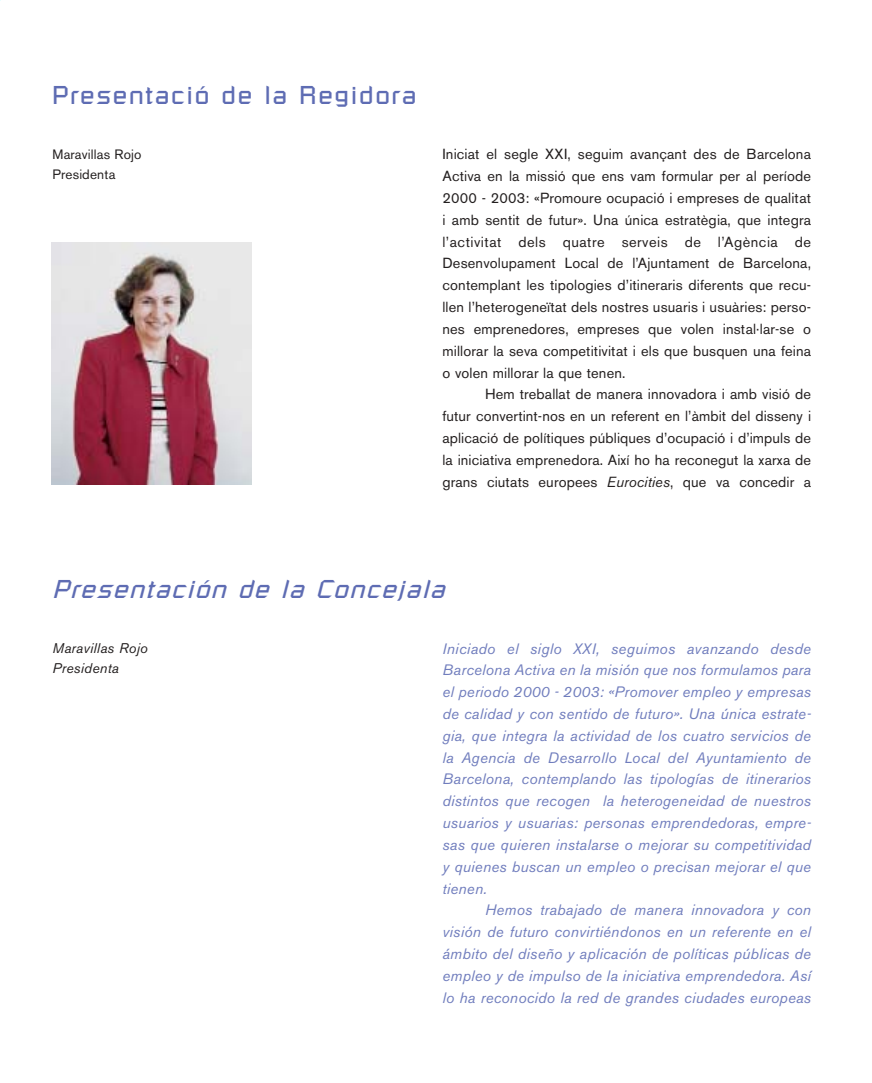
<style>
.page{position:relative;width:872px;height:1083px;background:#fff}
.page>*{position:absolute;margin:0;border:0;box-sizing:border-box;transform-origin:0 0}
.t1{font:italic 25.5px "Russell Square";letter-spacing:.065em;color:#5e6cb3}
.t2{font:25.5px "Russell Square";letter-spacing:.065em;color:#5e6cb3}
.t3{font:italic 15px/21.9px "Akzidenz Grotesk BE";letter-spacing:.015em;color:#707dbd;text-align:justify}
.t4{font:14.55px/21.9px "Akzidenz Grotesk BE";letter-spacing:.01em;color:#231f1f;text-align:justify}
.t5{font:italic 13.95px/20.7px "Akzidenz Grotesk BE";letter-spacing:.015em;color:#231f1f}
.t6{font:13.5px/20.7px "Akzidenz Grotesk BE";letter-spacing:.01em;color:#231f1f}
.s1{font-style:italic}
</style>
<div class="page">
<img style="left:51px;top:242px;width:201px;height:243px">
<h1 class="t2" style="left:52px;top:86px;width:366px">Presentació de la Regidora</h1>
<p class="t6" style="left:53px;top:145px;width:90px">Maravillas Rojo<br>Presidenta</p>
<p class="t4" style="left:442px;top:145px;width:370px">Iniciat el segle XXI, seguim avançant des de Barcelona Activa en la missió que ens vam formular per al període 2000 - 2003: «Promoure ocupació i empreses de qualitat i amb sentit de futur». Una única estratègia, que integra l’activitat dels quatre serveis de l’Agència de Desenvolupament Local de l’Ajuntament de Barcelona, contemplant les tipologies d’itineraris diferents que recu&shy;llen l’heterogeneïtat dels nostres usuaris i usuàries: perso&shy;nes emprenedores, empreses que volen instal·lar-se o millorar la seva competitivitat i els que busquen una feina o volen millorar la que tenen.</p>
<p class="t4" style="left:442px;top:385px;width:370px;text-indent:43px">Hem treballat de manera innovadora i amb visió de futur convertint-nos en un referent en l’àmbit del disseny i aplicació de polítiques públiques d’ocupació i d’impuls de la iniciativa emprenedora. Així ho ha reconegut la xarxa de grans ciutats europees <span class="s1">Eurocities</span>, que va concedir a</p>
<h1 class="t1" style="left:52px;top:579px;width:394px">Presentación de la Concejala</h1>
<p class="t5" style="left:53px;top:639px;width:97px">Maravillas Rojo<br>Presidenta</p>
<p class="t3" style="left:442px;top:639px;width:370px">Iniciado el siglo XXI, seguimos avanzando desde Barcelona Activa en la misión que nos formulamos para el periodo 2000 - 2003: «Promover empleo y empresas de calidad y con sentido de futuro». Una única estrate&shy;gia, que integra la actividad de los cuatro servicios de la Agencia de Desarrollo Local del Ayuntamiento de Barcelona, contemplando las tipologías de itinerarios distintos que recogen la heterogeneidad de nuestros usuarios y usuarias: personas emprendedoras, empre&shy;sas que quieren instalarse o mejorar su competitividad y quienes buscan un empleo o precisan mejorar el que tienen.</p>
<p class="t3" style="left:442px;top:901px;width:370px;text-indent:43px">Hemos trabajado de manera innovadora y con visión de futuro convirtiéndonos en un referente en el ámbito del diseño y aplicación de políticas públicas de empleo y de impulso de la iniciativa emprendedora. Así lo ha reconocido la red de grandes ciudades europeas</p>
</div>
